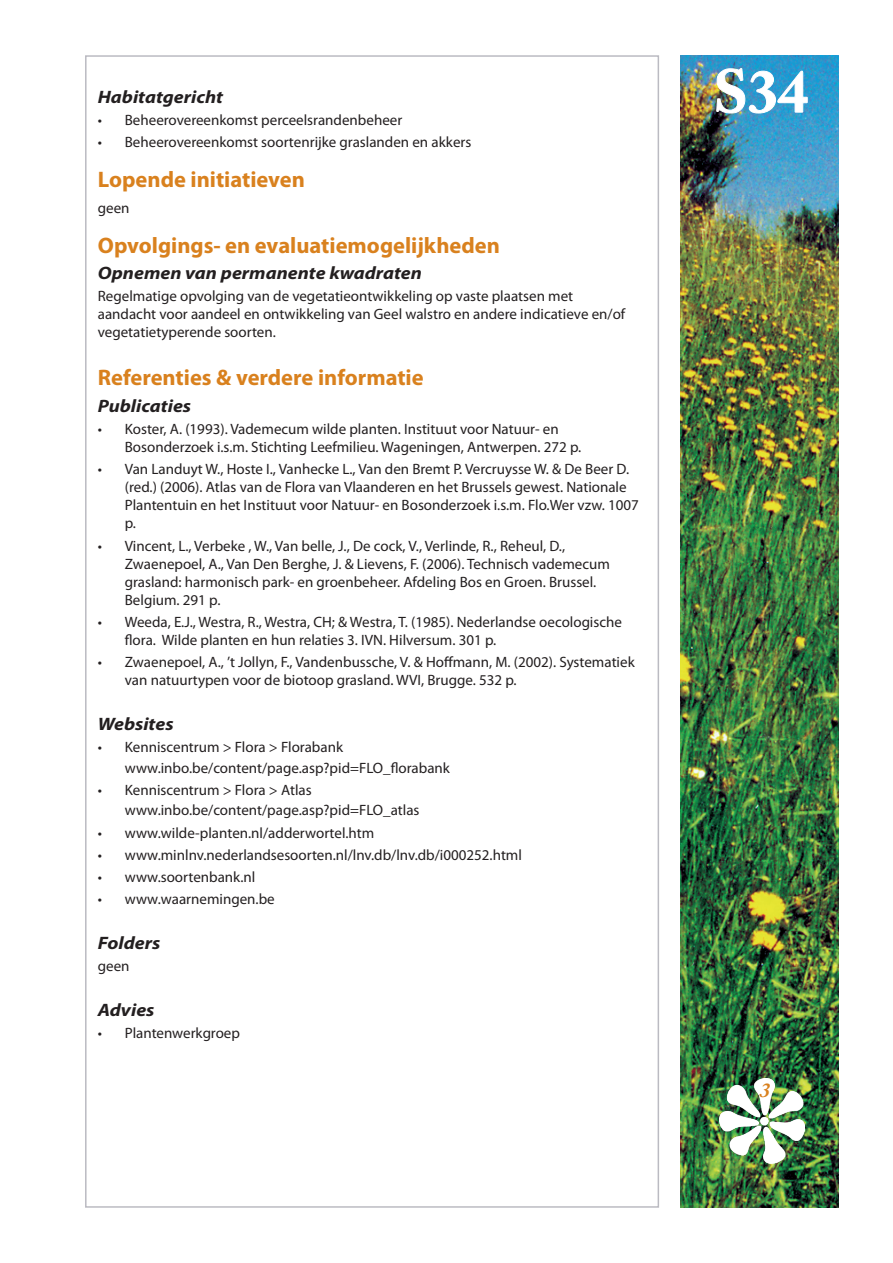
<style>
.page{position:relative;width:893px;height:1263px;background:#fff}
.page>*{position:absolute;margin:0;border:0;box-sizing:border-box;transform-origin:0 0}
.t1{font:700 60px "Adobe Caslon Pro";color:#fff}
.soort1{font:700 22.5px "Myriad Pro";color:#d9811e}
.SOORT_B{font:italic 700 21px "Adobe Caslon Pro";color:#d9811e}
.soort2{font:italic 700 18px "Myriad Pro";color:#231f20;scale:1.1 1}
.soort_opsomming{font:15px/18px "Myriad Pro";color:#231f20}
.soort_alinea{font:15px/18px "Myriad Pro";color:#231f20}
.soort_opsomming__zon{font:15px "Myriad Pro";color:#231f20}
.soort2-2{font:15px "Myriad Pro";color:#231f20}
</style>
<div class="page">
<img style="left:680px;top:55px;width:159px;height:1153px">
<img style="left:716px;top:68px;width:92px;height:46px">
<img style="left:719px;top:1079px;width:86px;height:85px">
<p class="soort2" style="left:98px;top:85px;width:115px">Habitatgericht</p>
<p class="soort_opsomming" style="left:98px;top:111px;width:306px">• Beheerovereenkomst perceelsrandenbeheer</p>
<p class="soort_opsomming" style="left:98px;top:133px;width:375px">• Beheerovereenkomst soortenrijke graslanden en akkers</p>
<p class="soort1" style="left:98px;top:164px;width:209px">Lopende initiatieven</p>
<p class="soort_alinea" style="left:98px;top:199px;width:33px">geen</p>
<p class="soort1" style="left:98px;top:230px;width:404px">Opvolgings- en evaluatiemogelijkheden</p>
<p class="soort2" style="left:98px;top:261px;width:296px">Opnemen van permanente kwadraten</p>
<p class="soort_alinea" style="left:98px;top:287px;width:529px">Regelmatige opvolging van de vegetatieontwikkeling op vaste plaatsen met aandacht voor aandeel en ontwikkeling van Geel walstro en andere indicatieve en/of vegetatietyperende soorten.</p>
<p class="soort1" style="left:98px;top:363px;width:327px">Referenties &amp; verdere informatie</p>
<p class="soort2" style="left:98px;top:394px;width:86px">Publicaties</p>
<p class="soort_opsomming" style="left:125px;top:420px;width:458px;text-indent:-27px">• Koster, A. (1993). Vademecum wilde planten. Instituut voor Natuur- en<br>Bosonderzoek i.s.m. Stichting Leefmilieu. Wageningen, Antwerpen. 272 p.</p>
<p class="soort_opsomming" style="left:125px;top:460px;width:516px;text-indent:-27px">• Van Landuyt W., Hoste I., Vanhecke L., Van den Bremt P. Vercruysse W. &amp; De Beer D. (red.) (2006). Atlas van de Flora van Vlaanderen en het Brussels gewest. Nationale Plantentuin en het Instituut voor Natuur- en Bosonderzoek i.s.m. Flo.Wer vzw. 1007 p.</p>
<p class="soort_opsomming" style="left:125px;top:536px;width:487px;text-indent:-27px">• Vincent, L., Verbeke , W., Van belle, J., De cock, V., Verlinde, R., Reheul, D., Zwaenepoel, A., Van Den Berghe, J. &amp; Lievens, F. (2006). Technisch vademecum grasland: harmonisch park- en groenbeheer. Afdeling Bos en Groen. Brussel.<br>Belgium. 291 p.</p>
<p class="soort_opsomming" style="left:125px;top:613px;width:499px;text-indent:-27px">• Weeda, E.J., Westra, R., Westra, CH; &amp; Westra, T. (1985). Nederlandse oecologische flora. Wilde planten en hun relaties 3. IVN. Hilversum. 301 p.</p>
<p class="soort_opsomming" style="left:125px;top:653px;width:511px;text-indent:-27px">• Zwaenepoel, A., ’t Jollyn, F., Vandenbussche, V. &amp; Hoffmann, M. (2002). Systematiek van natuurtypen voor de biotoop grasland. WVI, Brugge. 532 p.</p>
<p class="soort2" style="left:98px;top:712px;width:70px">Websites</p>
<p class="soort_opsomming" style="left:98px;top:738px;width:247px">• Kenniscentrum &gt; Flora &gt; Florabank</p>
<p class="soort_opsomming__zon" style="left:125px;top:758px;width:327px">www.inbo.be/content/page.asp?pid=FLO_florabank</p>
<p class="soort_opsomming" style="left:98px;top:780px;width:215px">• Kenniscentrum &gt; Flora &gt; Atlas</p>
<p class="soort_opsomming__zon" style="left:125px;top:801px;width:296px">www.inbo.be/content/page.asp?pid=FLO_atlas</p>
<p class="soort_opsomming" style="left:98px;top:823px;width:278px">• www.wilde-planten.nl/adderwortel.htm</p>
<p class="soort_opsomming" style="left:98px;top:845px;width:426px">• www.minlnv.nederlandsesoorten.nl/lnv.db/lnv.db/i000252.html</p>
<p class="soort_opsomming" style="left:98px;top:868px;width:159px">• www.soortenbank.nl</p>
<p class="soort_opsomming" style="left:98px;top:890px;width:178px">• www.waarnemingen.be</p>
<p class="soort2" style="left:98px;top:931px;width:58px">Folders</p>
<p class="soort2-2" style="left:98px;top:957px;width:33px">geen</p>
<p class="soort2" style="left:98px;top:998px;width:53px">Advies</p>
<p class="soort_opsomming" style="left:98px;top:1023px;width:144px">• Plantenwerkgroep</p>
<h1 class="t1" style="left:713px;top:56px;width:96px">S34</h1>
<p class="SOORT_B" style="left:760px;top:1077px;width:12px">3</p>
</div>
